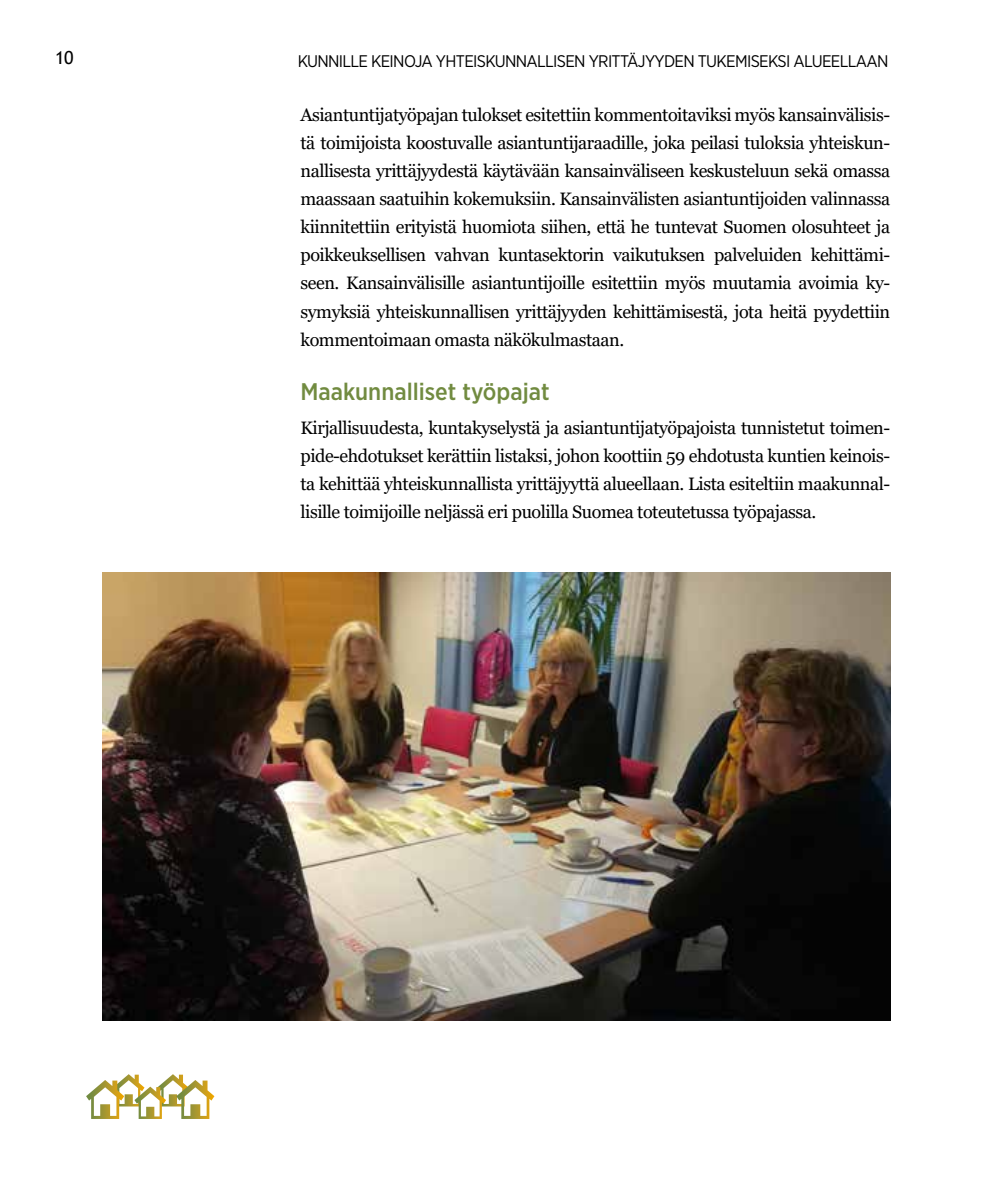
<style>
.page{position:relative;width:998px;height:1191px;background:#fff}
.page>*{position:absolute;margin:0;border:0;box-sizing:border-box;transform-origin:0 0}
.t1{font:500 24px "Gotham Narrow";color:#718b40}
.t2{font:18px/28px "Georgia";letter-spacing:-.025em;color:#000;text-align:justify}
.t3{font:18px "Trebuchet MS";color:#000}
.t4{font:16.8px "Gotham Narrow";letter-spacing:-.04em;color:#000}
</style>
<div class="page">
<svg style="left:86px;top:1074px;width:128px;height:45px"></svg>
<img style="left:102px;top:573px;width:788px;height:447px">
<p class="t3" style="left:55px;top:47px;width:20px">10</p>
<p class="t4" style="left:298px;top:51px;width:592px">KUNNILLE KEINOJA YHTEISKUNNALLISEN YRITTÄJYYDEN TUKEMISEKSI ALUEELLAAN</p>
<p class="t2" style="left:300px;top:102px;width:591px">Asiantuntijatyöpajan tulokset esitettiin kommentoitaviksi myös kansainvälisis&shy;tä toimijoista koostuvalle asiantuntijaraadille, joka peilasi tuloksia yhteiskun&shy;nallisesta yrittäjyydestä käytävään kansainväliseen keskusteluun sekä omassa maassaan saatuihin kokemuksiin. Kansainvälisten asiantuntijoiden valinnassa kiinnitettiin erityistä huomiota siihen, että he tuntevat Suomen olosuhteet ja poikkeuksellisen vahvan kuntasektorin vaikutuksen palveluiden kehittämi&shy;seen. Kansainvälisille asiantuntijoille esitettiin myös muutamia avoimia ky&shy;symyksiä yhteiskunnallisen yrittäjyyden kehittämisestä, jota heitä pyydettiin kommentoimaan omasta näkökulmastaan.</p>
<h1 class="t1" style="left:300px;top:376px;width:250px">Maakunnalliset työpajat</h1>
<p class="t2" style="left:300px;top:414px;width:591px">Kirjallisuudesta, kuntakyselystä ja asiantuntijatyöpajoista tunnistetut toimen&shy;pide-ehdotukset kerättiin listaksi, johon koottiin 59 ehdotusta kuntien keinois&shy;ta kehittää yhteiskunnallista yrittäjyyttä alueellaan. Lista esiteltiin maakunnal&shy;lisille toimijoille neljässä eri puolilla Suomea toteutetussa työpajassa.</p>
</div>
